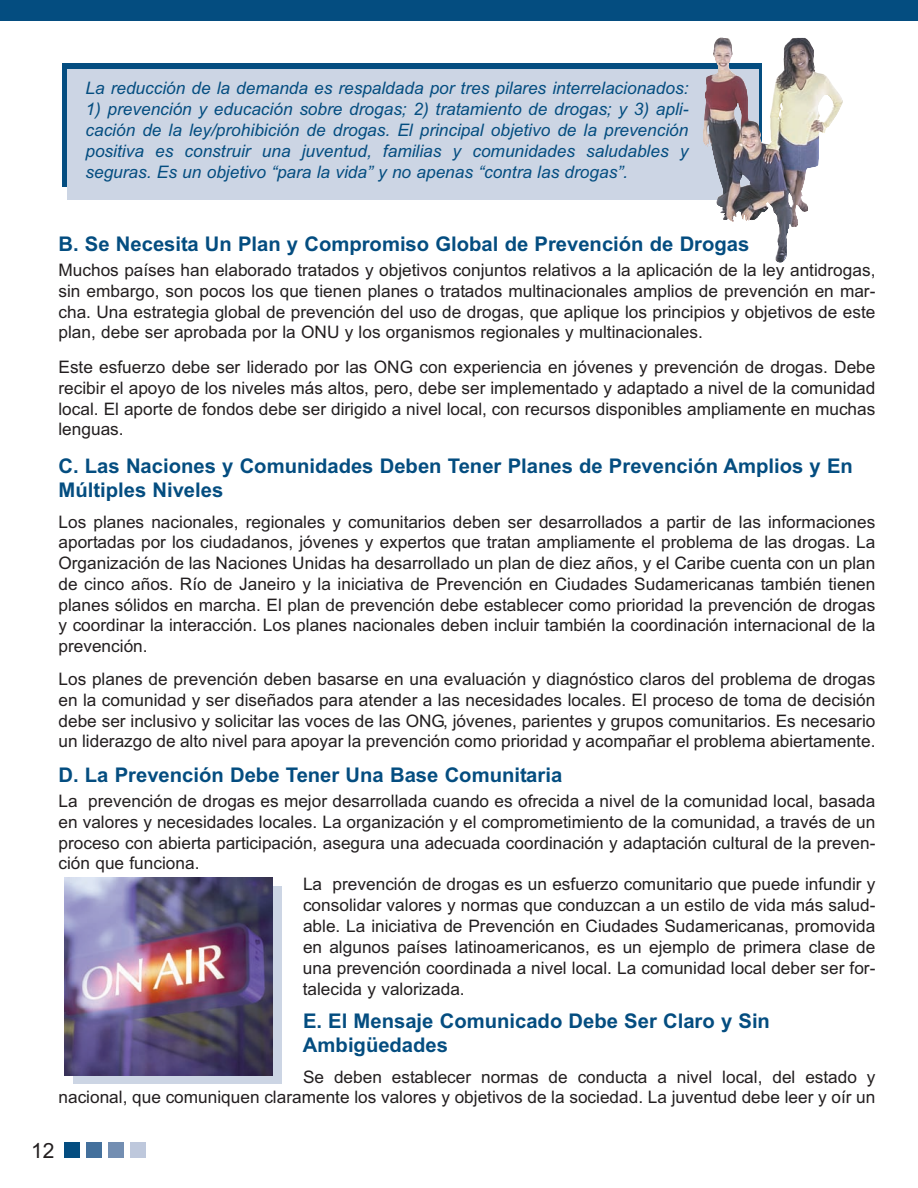
<style>
.page{position:relative;width:918px;height:1188px;background:#fff}
.page>*{position:absolute;margin:0;border:0;box-sizing:border-box;transform-origin:0 0}
.t1{font:21px "Arial";color:#231f20}
.t2{font:700 20.25px/24.3px "Arial";color:#044d80}
.t3{font:17.25px/20.7px "Arial";color:#231f20;text-align:justify}
.t4{font:italic 17.25px/21px "Arial";color:#044d80;text-align:justify}
</style>
<div class="page">
<div style="left:0;top:0;width:918px;height:21px;background:#044d80"></div>
<div style="left:65px;top:1143px;width:15px;height:15px;background:#044d80"></div>
<div style="left:86px;top:1143px;width:16px;height:15px;background:#44709c"></div>
<div style="left:109px;top:1143px;width:15px;height:15px;background:#738eb2"></div>
<div style="left:130px;top:1143px;width:15px;height:15px;background:#bec8dc"></div>
<div style="left:62px;top:63px;width:700px;height:123px;background:#044d80"></div>
<div style="left:67px;top:70px;width:692px;height:130px;background:#ccd5e4"></div>
<img style="left:703px;top:38px;width:140px;height:225px">
<div style="left:73px;top:886px;width:209px;height:198px;background:#ccd5e4"></div>
<img style="left:65px;top:878px;width:208px;height:197px">
<p class="t4" style="left:85px;top:78px;width:605px">La reducción de la demanda es respaldada por tres pilares interrelacionados:</p>
<p class="t4" style="left:85px;top:99px;width:605px">1) prevención y educación sobre drogas; 2) tratamiento de drogas; y 3) apli&shy;cación de la ley/prohibición de drogas. El principal objetivo de la prevención positiva es construir una juventud, familias y comunidades saludables y seguras. Es un objetivo “para la vida” y no apenas “contra las drogas”.</p>
<p class="t2" style="left:58px;top:232px;width:692px">B. Se Necesita Un Plan y Compromiso Global de Prevención de Drogas</p>
<p class="t3" style="left:58px;top:260px;width:818px">Muchos países han elaborado tratados y objetivos conjuntos relativos a la aplicación de la ley antidrogas, sin embargo, son pocos los que tienen planes o tratados multinacionales amplios de prevención en mar&shy;cha. Una estrategia global de prevención del uso de drogas, que aplique los principios y objetivos de este plan, debe ser aprobada por la ONU y los organismos regionales y multinacionales.</p>
<p class="t3" style="left:58px;top:357px;width:818px">Este esfuerzo debe ser liderado por las ONG con experiencia en jóvenes y prevención de drogas. Debe recibir el apoyo de los niveles más altos, pero, debe ser implementado y adaptado a nivel de la comunidad local. El aporte de fondos debe ser dirigido a nivel local, con recursos disponibles ampliamente en muchas lenguas.</p>
<p class="t2" style="left:58px;top:454px;width:796px">C. Las Naciones y Comunidades Deben Tener Planes de Prevención Amplios y En<br>Múltiples Niveles</p>
<p class="t3" style="left:58px;top:511px;width:818px">Los planes nacionales, regionales y comunitarios deben ser desarrollados a partir de las informaciones aportadas por los ciudadanos, jóvenes y expertos que tratan ampliamente el problema de las drogas. La Organización de las Naciones Unidas ha desarrollado un plan de diez años, y el Caribe cuenta con un plan de cinco años. Río de Janeiro y la iniciativa de Prevención en Ciudades Sudamericanas también tienen planes sólidos en marcha. El plan de prevención debe establecer como prioridad la prevención de drogas y coordinar la interacción. Los planes nacionales deben incluir también la coordinación internacional de la prevención.</p>
<p class="t3" style="left:58px;top:669px;width:818px">Los planes de prevención deben basarse en una evaluación y diagnóstico claros del problema de drogas en la comunidad y ser diseñados para atender a las necesidades locales. El proceso de toma de decisión debe ser inclusivo y solicitar las voces de las ONG, jóvenes, parientes y grupos comunitarios. Es necesario un liderazgo de alto nivel para apoyar la prevención como prioridad y acompañar el problema abiertamente.</p>
<p class="t2" style="left:58px;top:763px;width:505px">D. La Prevención Debe Tener Una Base Comunitaria</p>
<p class="t3" style="left:58px;top:791px;width:818px">La prevención de drogas es mejor desarrollada cuando es ofrecida a nivel de la comunidad local, basada</p>
<p class="t3" style="left:58px;top:812px;width:818px">en valores y necesidades locales. La organización y el comprometimiento de la comunidad, a través de un</p>
<p class="t3" style="left:59px;top:832px;width:818px">proceso con abierta participación, asegura una adecuada coordinación y adaptación cultural de la preven-</p>
<p class="t3" style="left:59px;top:853px;width:142px">ción que funciona.</p>
<p class="t3" style="left:303px;top:874px;width:574px">La prevención de drogas es un esfuerzo comunitario que puede infundir y</p>
<p class="t3" style="left:303px;top:895px;width:574px">consolidar valores y normas que conduzcan a un estilo de vida más salud-</p>
<p class="t3" style="left:303px;top:916px;width:574px">able. La iniciativa de Prevención en Ciudades Sudamericanas, promovida</p>
<p class="t3" style="left:303px;top:937px;width:574px">en algunos países latinoamericanos, es un ejemplo de primera clase de</p>
<p class="t3" style="left:303px;top:958px;width:574px">una prevención coordinada a nivel local. La comunidad local deber ser for-</p>
<p class="t3" style="left:303px;top:979px;width:163px">talecida y valorizada.</p>
<p class="t2" style="left:303px;top:1009px;width:469px">E. El Mensaje Comunicado Debe Ser Claro y Sin<br>Ambigüedades</p>
<p class="t3" style="left:59px;top:1066px;width:818px;text-align:right">Se deben establecer normas de conducta a nivel local, del estado y<br>nacional, que comuniquen claramente los valores y objetivos de la sociedad. La juventud debe leer y oír un</p>
<p class="t1" style="left:31px;top:1138px;width:25px">12</p>
</div>
